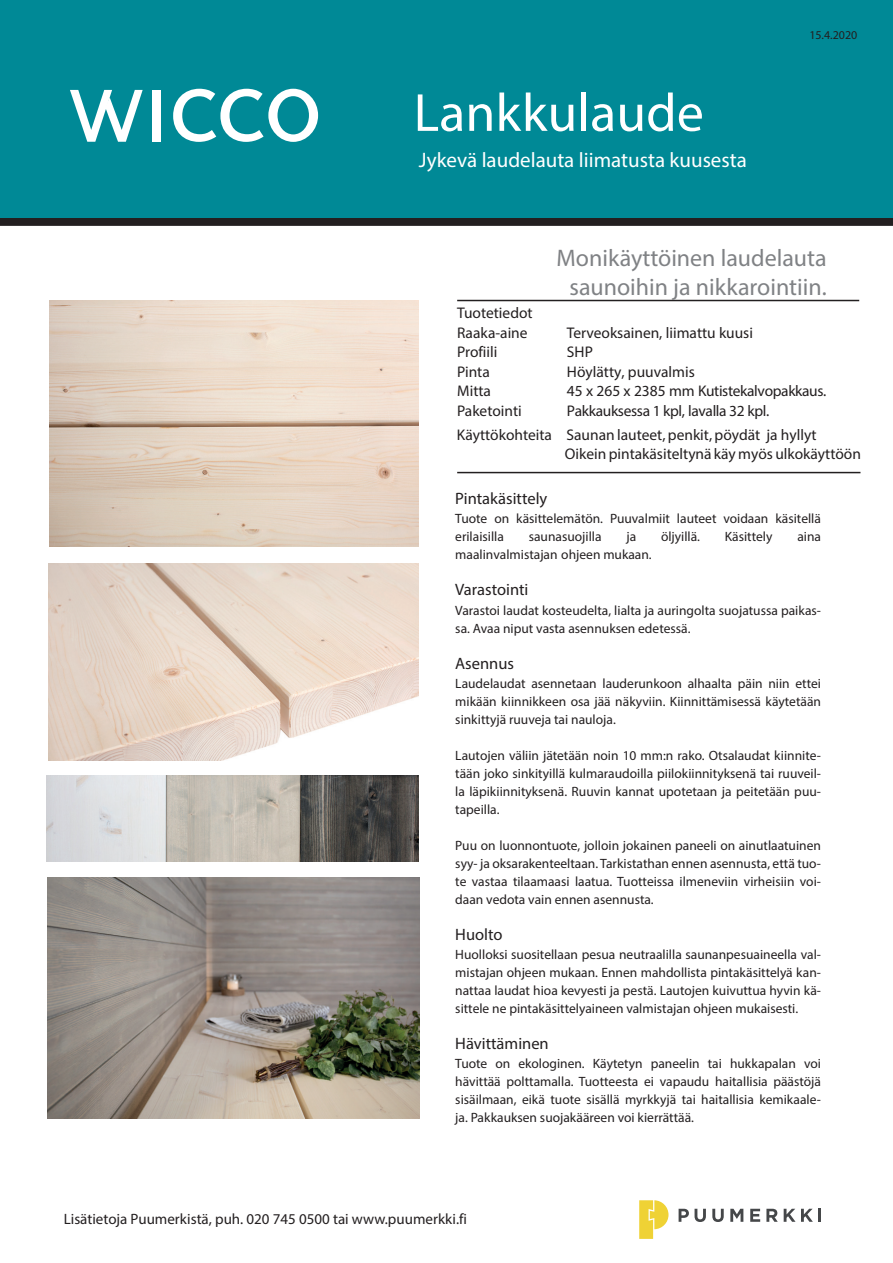
<style>
.page{position:relative;width:893px;height:1263px;background:#fff}
.page>*{position:absolute;margin:0;border:0;box-sizing:border-box;transform-origin:0 0}
.t1{font:54px "Myriad Pro";color:#fff}
.t2{font:24px/28.8px "Myriad Pro";color:#808285;text-align:center}
.t3{font:21px "Myriad Pro";color:#fff}
.t4{font:16.5px "Myriad Pro";color:#231f20}
.t5{font:15.45px/19.5px "Myriad Pro";color:#231f20}
.t6{font:15px "Myriad Pro";color:#231f20}
.t7{font:13.5px/18px "Myriad Pro";color:#231f20;text-align:justify}
.t8{font:12px "Myriad Pro";color:#231f20}
</style>
<div class="page">
<div style="left:0;top:217px;width:893px;height:9px;background:#231f20"></div>
<hr style="left:457px;top:472px;width:403px;height:1px;background:#231f20">
<hr style="left:457px;top:300px;width:402px;height:1px;background:#231f20">
<svg style="left:679px;top:1209px;width:27px;height:13px"></svg>
<svg style="left:712px;top:1209px;width:12px;height:13px"></svg>
<svg style="left:730px;top:1209px;width:13px;height:13px"></svg>
<svg style="left:750px;top:1209px;width:10px;height:13px"></svg>
<svg style="left:766px;top:1209px;width:12px;height:13px"></svg>
<svg style="left:784px;top:1209px;width:11px;height:13px"></svg>
<svg style="left:801px;top:1209px;width:20px;height:13px"></svg>
<svg style="left:639px;top:1200px;width:29px;height:39px"></svg>
<div style="left:0;top:0;width:892px;height:217px;background:#008996"></div>
<svg style="left:70px;top:90px;width:73px;height:52px"></svg>
<svg style="left:173px;top:89px;width:145px;height:53px"></svg>
<div style="left:153px;top:90px;width:8px;height:52px;background:#fff"></div>
<img style="left:48px;top:877px;width:372px;height:241px">
<img style="left:49px;top:300px;width:370px;height:247px">
<img style="left:49px;top:564px;width:369px;height:197px">
<img style="left:47px;top:775px;width:371px;height:87px">
<h1 class="t1" style="left:414px;top:79px;width:292px">Lankkulaude</h1>
<h3 class="t3" style="left:419px;top:147px;width:330px">Jykevä laudelauta liimatusta kuusesta</h3>
<p class="t8" style="left:809px;top:28px;width:50px">15.4.2020</p>
<h2 class="t2" style="left:556px;top:243px;width:272px">Monikäyttöinen laudelauta saunoihin ja nikkarointiin.</h2>
<p class="t5" style="left:457px;top:303px;width:77px">Tuotetiedot<br>Raaka-aine<br>Profiili<br>Pinta<br>Mitta<br>Paketointi</p>
<p class="t5" style="left:567px;top:323px;width:261px">Terveoksainen, liimattu kuusi<br>SHP<br>Höylätty, puuvalmis<br>45 x 265 x 2385 mm Kutistekalvopakkaus.<br>Pakkauksessa 1 kpl, lavalla 32 kpl.</p>
<p class="t5" style="left:565px;top:425px;width:298px;line-height:18.6px;text-indent:-108px">Käyttökohteita Saunan lauteet, penkit, pöydät ja hyllyt<br>Oikein pintakäsiteltynä käy myös ulkokäyttöön</p>
<p class="t4" style="left:455px;top:488px;width:94px">Pintakäsittely</p>
<p class="t7" style="left:455px;top:509px;width:367px">Tuote on käsittelemätön. Puuvalmiit lauteet voidaan käsitellä erilaisilla</p>
<p class="t7" style="left:529px;top:527px;width:74px">saunasuojilla</p>
<p class="t7" style="left:626px;top:527px;width:11px">ja</p>
<p class="t7" style="left:661px;top:527px;width:41px">öljyillä.</p>
<p class="t7" style="left:725px;top:527px;width:49px">Käsittely</p>
<p class="t7" style="left:797px;top:527px;width:25px">aina</p>
<p class="t7" style="left:455px;top:545px;width:198px">maalinvalmistajan ohjeen mukaan.</p>
<p class="t4" style="left:455px;top:580px;width:75px">Varastointi</p>
<p class="t7" style="left:455px;top:601px;width:367px">Varastoi laudat kosteudelta, lialta ja auringolta suojatussa paikas&shy;sa. Avaa niput vasta asennuksen edetessä.</p>
<p class="t4" style="left:455px;top:653px;width:60px">Asennus</p>
<p class="t7" style="left:455px;top:674px;width:367px">Laudelaudat asennetaan lauderunkoon alhaalta päin niin ettei mikään kiinnikkeen osa jää näkyviin. Kiinnittämisessä käytetään sinkittyjä ruuveja tai nauloja.</p>
<p class="t7" style="left:455px;top:746px;width:367px">Lautojen väliin jätetään noin 10 mm:n rako. Otsalaudat kiinnite&shy;tään joko sinkityillä kulmaraudoilla piilokiinnityksenä tai ruuveil&shy;la läpikiinnityksenä. Ruuvin kannat upotetaan ja peitetään puu&shy;tapeilla.</p>
<p class="t7" style="left:455px;top:836px;width:367px">Puu on luonnontuote, jolloin jokainen paneeli on ainutlaatuinen syy- ja oksarakenteeltaan. Tarkistathan ennen asennusta, että tuo&shy;te vastaa tilaamaasi laatua. Tuotteissa ilmeneviin virheisiin voi&shy;daan vedota vain ennen asennusta.</p>
<p class="t4" style="left:455px;top:924px;width:49px">Huolto</p>
<p class="t7" style="left:455px;top:945px;width:367px">Huolloksi suositellaan pesua neutraalilla saunanpesuaineella val&shy;mistajan ohjeen mukaan. Ennen mahdollista pintakäsittelyä kan&shy;nattaa laudat hioa kevyesti ja pestä. Lautojen kuivuttua hyvin kä&shy;sittele ne pintakäsittelyaineen valmistajan ohjeen mukaisesti.</p>
<p class="t4" style="left:455px;top:1033px;width:95px">Hävittäminen</p>
<p class="t7" style="left:455px;top:1054px;width:367px">Tuote on ekologinen. Käytetyn paneelin tai hukkapalan voi hävittää polttamalla. Tuotteesta ei vapaudu haitallisia päästöjä sisäilmaan, eikä tuote sisällä myrkkyjä tai haitallisia kemikaale&shy;ja. Pakkauksen suojakääreen voi kierrättää.</p>
<p class="t6" style="left:64px;top:1209px;width:405px">Lisätietoja Puumerkistä, puh. 020 745 0500 tai www.puumerkki.fi</p>
</div>
